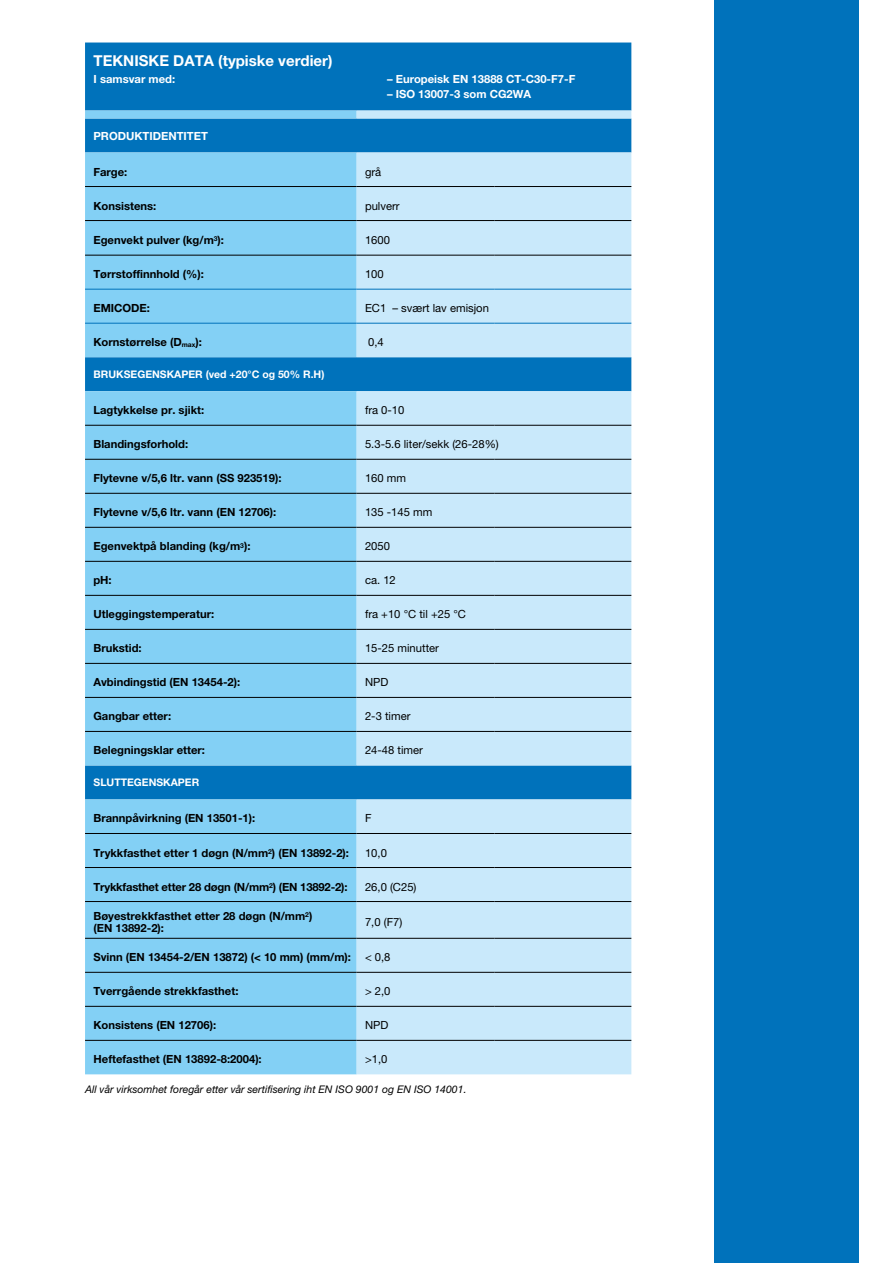
<style>
.page{position:relative;width:893px;height:1263px;background:#fff}
.page>*{position:absolute;margin:0;border:0;box-sizing:border-box;transform-origin:0 0}
.t1{font:700 15px "Helvetica Neue LTW1 G";color:#fff}
.t2{font:700 11.25px/12px "Helvetica Neue LTW1 G";color:#000}
.t3{font:11.25px "Helvetica Neue LTW1 G";color:#000}
.t4{font:700 11.25px "Helvetica Neue LTW1 G";color:#fff}
.t5{font:italic 10.5px "Helvetica Neue LTW1 G";color:#000}
.t6{font:700 10.5px "Helvetica Neue LTW1 G";color:#fff}
.s1{font-weight:400}
</style>
<div class="page">
<div style="left:714px;top:0;width:145px;height:1263px;background:#0072bb"></div>
<div style="left:85px;top:43px;width:546px;height:68px;background:#0072bb"></div>
<svg style="left:85px;top:111px;width:272px;height:963px;background:#74c5ee"></svg>
<svg style="left:357px;top:111px;width:274px;height:963px;background:#b2dbf3"></svg>
<hr style="left:85px;top:220px;width:272px;height:1px;background:#000">
<hr style="left:357px;top:220px;width:138px;height:1px;background:#000">
<hr style="left:495px;top:220px;width:136px;height:1px;background:#000">
<hr style="left:85px;top:186px;width:272px;height:1px;background:#000">
<hr style="left:85px;top:255px;width:272px;height:1px;background:#000">
<hr style="left:357px;top:186px;width:138px;height:1px;background:#000">
<hr style="left:495px;top:186px;width:136px;height:1px;background:#000">
<hr style="left:357px;top:255px;width:138px;height:1px;background:#000">
<hr style="left:495px;top:255px;width:136px;height:1px;background:#000">
<hr style="left:85px;top:289px;width:272px;height:1px;background:#0072bb">
<hr style="left:357px;top:289px;width:138px;height:1px;background:#0072bb">
<hr style="left:495px;top:289px;width:136px;height:1px;background:#0072bb">
<hr style="left:85px;top:323px;width:272px;height:1px;background:#0072bb">
<hr style="left:357px;top:323px;width:138px;height:1px;background:#0072bb">
<hr style="left:495px;top:323px;width:136px;height:1px;background:#0072bb">
<hr style="left:85px;top:425px;width:272px;height:1px;background:#000">
<hr style="left:85px;top:833px;width:272px;height:1px;background:#000">
<hr style="left:85px;top:867px;width:272px;height:1px;background:#000">
<hr style="left:85px;top:901px;width:272px;height:1px;background:#000">
<hr style="left:85px;top:938px;width:272px;height:1px;background:#000">
<hr style="left:85px;top:972px;width:272px;height:1px;background:#000">
<hr style="left:85px;top:1006px;width:272px;height:1px;background:#000">
<hr style="left:85px;top:1040px;width:272px;height:1px;background:#000">
<hr style="left:357px;top:425px;width:138px;height:1px;background:#000">
<hr style="left:495px;top:425px;width:136px;height:1px;background:#000">
<hr style="left:357px;top:459px;width:138px;height:1px;background:#000">
<hr style="left:495px;top:459px;width:136px;height:1px;background:#000">
<hr style="left:357px;top:493px;width:138px;height:1px;background:#000">
<hr style="left:495px;top:493px;width:136px;height:1px;background:#000">
<hr style="left:357px;top:527px;width:138px;height:1px;background:#000">
<hr style="left:495px;top:527px;width:136px;height:1px;background:#000">
<hr style="left:357px;top:561px;width:138px;height:1px;background:#000">
<hr style="left:495px;top:561px;width:136px;height:1px;background:#000">
<hr style="left:357px;top:595px;width:138px;height:1px;background:#000">
<hr style="left:495px;top:595px;width:136px;height:1px;background:#000">
<hr style="left:357px;top:629px;width:138px;height:1px;background:#000">
<hr style="left:495px;top:629px;width:136px;height:1px;background:#000">
<hr style="left:357px;top:663px;width:138px;height:1px;background:#000">
<hr style="left:495px;top:663px;width:136px;height:1px;background:#000">
<hr style="left:357px;top:697px;width:138px;height:1px;background:#000">
<hr style="left:495px;top:697px;width:136px;height:1px;background:#000">
<hr style="left:357px;top:731px;width:138px;height:1px;background:#000">
<hr style="left:495px;top:731px;width:136px;height:1px;background:#000">
<hr style="left:357px;top:833px;width:138px;height:1px;background:#000">
<hr style="left:495px;top:833px;width:136px;height:1px;background:#000">
<hr style="left:357px;top:867px;width:138px;height:1px;background:#000">
<hr style="left:495px;top:867px;width:136px;height:1px;background:#000">
<hr style="left:357px;top:901px;width:138px;height:1px;background:#000">
<hr style="left:495px;top:901px;width:136px;height:1px;background:#000">
<hr style="left:357px;top:938px;width:138px;height:1px;background:#000">
<hr style="left:495px;top:938px;width:136px;height:1px;background:#000">
<hr style="left:357px;top:972px;width:138px;height:1px;background:#000">
<hr style="left:495px;top:972px;width:136px;height:1px;background:#000">
<hr style="left:357px;top:1006px;width:138px;height:1px;background:#000">
<hr style="left:495px;top:1006px;width:136px;height:1px;background:#000">
<hr style="left:357px;top:1040px;width:138px;height:1px;background:#000">
<hr style="left:495px;top:1040px;width:136px;height:1px;background:#000">
<hr style="left:85px;top:663px;width:272px;height:1px;background:#000">
<hr style="left:85px;top:697px;width:272px;height:1px;background:#000">
<hr style="left:85px;top:731px;width:272px;height:1px;background:#000">
<hr style="left:85px;top:459px;width:272px;height:1px;background:#000">
<hr style="left:85px;top:595px;width:272px;height:1px;background:#000">
<hr style="left:85px;top:629px;width:272px;height:1px;background:#000">
<hr style="left:85px;top:493px;width:272px;height:1px;background:#000">
<hr style="left:85px;top:527px;width:272px;height:1px;background:#000">
<hr style="left:85px;top:561px;width:272px;height:1px;background:#000">
<h1 class="t1" style="left:94px;top:51px;width:240px">TEKNISKE DATA (typiske verdier)</h1>
<p class="t4" style="left:94px;top:72px;width:83px">I samsvar med:</p>
<p class="t4" style="left:387px;top:72px;width:190px">– Europeisk EN 13888 CT-C30-F7-F</p>
<p class="t4" style="left:387px;top:87px;width:146px">– ISO 13007-3 som CG2WA</p>
<p class="t4" style="left:93px;top:129px;width:116px">PRODUKTIDENTITET</p>
<p class="t2" style="left:93px;top:165px;width:35px">Farge:</p>
<p class="t3" style="left:365px;top:165px;width:18px">grå</p>
<p class="t2" style="left:93px;top:199px;width:64px">Konsistens:</p>
<p class="t3" style="left:365px;top:199px;width:36px">pulverr</p>
<p class="t2" style="left:93px;top:234px;width:132px">Egenvekt pulver (kg/m<sup>3</sup>):</p>
<p class="t3" style="left:365px;top:233px;width:27px">1600</p>
<p class="t2" style="left:93px;top:268px;width:112px">Tørrstoffinnhold (%):</p>
<p class="t3" style="left:365px;top:267px;width:20px">100</p>
<p class="t2" style="left:93px;top:302px;width:58px">EMICODE:</p>
<p class="t3" style="left:365px;top:301px;width:125px">EC1 – svært lav emisjon</p>
<p class="t2" style="left:93px;top:336px;width:110px">Kornstørrelse (D<sub>max</sub>):</p>
<p class="t3" style="left:368px;top:335px;width:17px">0,4</p>
<p class="t6" style="left:94px;top:368px;width:232px">BRUKSEGENSKAPER (ved +20°C og 50% R.H)</p>
<p class="t2" style="left:93px;top:404px;width:112px">Lagtykkelse pr. sjikt:</p>
<p class="t3" style="left:365px;top:403px;width:41px">fra 0-10</p>
<p class="t2" style="left:93px;top:438px;width:96px">Blandingsforhold:</p>
<p class="t3" style="left:365px;top:437px;width:135px">5.3-5.6 liter/sekk (26-28%)</p>
<p class="t2" style="left:93px;top:472px;width:190px">Flytevne v/5,6 ltr. vann (SS 923519):</p>
<p class="t3" style="left:365px;top:471px;width:43px">160 mm</p>
<p class="t2" style="left:93px;top:506px;width:184px">Flytevne v/5,6 ltr. vann (EN 12706):</p>
<p class="t3" style="left:365px;top:505px;width:69px">135 -145 mm</p>
<p class="t2" style="left:93px;top:540px;width:159px">Egenvektpå blanding (kg/m<sup>3</sup>):</p>
<p class="t3" style="left:365px;top:539px;width:27px">2050</p>
<p class="t2" style="left:93px;top:574px;width:20px">pH:</p>
<p class="t3" style="left:365px;top:573px;width:32px">ca. 12</p>
<p class="t2" style="left:93px;top:608px;width:122px">Utleggingstemperatur:</p>
<p class="t3" style="left:365px;top:607px;width:103px">fra +10 °C til +25 °C</p>
<p class="t2" style="left:93px;top:642px;width:50px">Brukstid:</p>
<p class="t3" style="left:365px;top:641px;width:76px">15-25 minutter</p>
<p class="t2" style="left:93px;top:676px;width:148px">Avbindingstid (EN 13454-2):</p>
<p class="t3" style="left:365px;top:675px;width:25px">NPD</p>
<p class="t2" style="left:93px;top:710px;width:79px">Gangbar etter:</p>
<p class="t3" style="left:365px;top:709px;width:47px">2-3 timer</p>
<p class="t2" style="left:94px;top:744px;width:113px">Belegningsklar etter:</p>
<p class="t3" style="left:365px;top:743px;width:59px">24-48 timer</p>
<p class="t6" style="left:94px;top:776px;width:107px">SLUTTEGENSKAPER</p>
<p class="t2" style="left:93px;top:812px;width:163px">Brannpåvirkning (EN 13501-1):</p>
<p class="t3" style="left:365px;top:811px;width:8px">F</p>
<p class="t2" style="left:93px;top:846px;width:257px">Trykkfasthet etter 1 døgn (N/mm<sup>2</sup>) (EN 13892-2):</p>
<p class="t3" style="left:365px;top:845px;width:23px">10,0</p>
<p class="t2" style="left:93px;top:880px;width:256px">Trykkfasthet etter 28 døgn (N/mm<sup>2</sup>) (EN 13892-2):</p>
<p class="t3" style="left:365px;top:879px;width:53px">26,0 (C25)</p>
<p class="t2" style="left:93px;top:910px;width:220px">Bøyestrekkfasthet etter 28 døgn (N/mm<sup>2</sup>) (EN 13892-2):</p>
<p class="t3" style="left:365px;top:915px;width:39px">7,0 (F7)</p>
<p class="t2" style="left:93px;top:951px;width:299px">Svinn (EN 13454-2/EN 13872) (&lt; 10 mm) (mm/m): <span class="s1">&lt; 0,8</span></p>
<p class="t2" style="left:93px;top:985px;width:147px">Tverrgående strekkfasthet:</p>
<p class="t3" style="left:365px;top:984px;width:27px">&gt; 2,0</p>
<p class="t2" style="left:93px;top:1019px;width:124px">Konsistens (EN 12706):</p>
<p class="t3" style="left:365px;top:1018px;width:25px">NPD</p>
<p class="t2" style="left:94px;top:1053px;width:170px">Heftefasthet (EN 13892-8:2004):</p>
<p class="t3" style="left:365px;top:1052px;width:24px">&gt;1,0</p>
<p class="t5" style="left:85px;top:1083px;width:383px">All vår virksomhet foregår etter vår sertifisering iht EN ISO 9001 og EN ISO 14001.</p>
</div>
